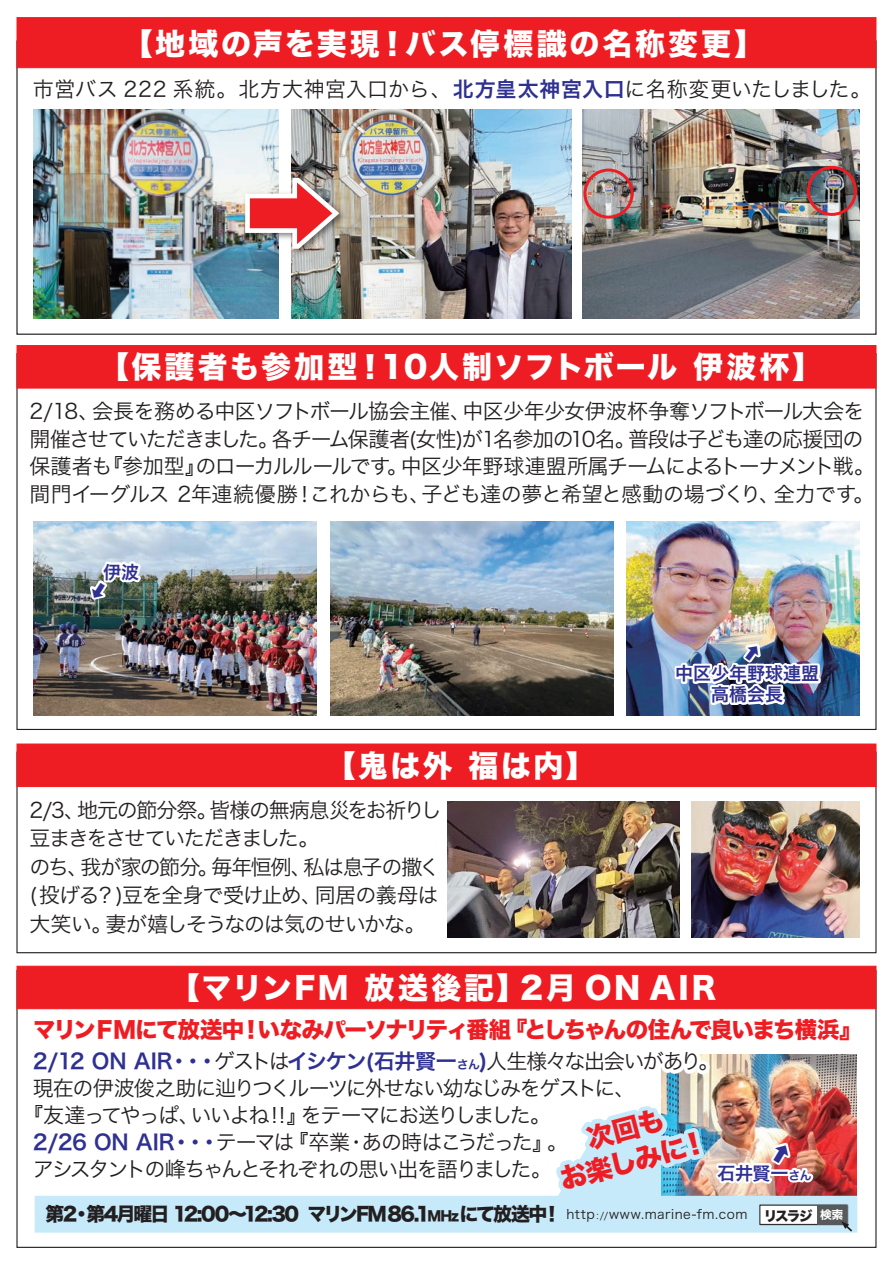
<style>
.page{position:relative;width:893px;height:1263px;background:#fff}
.page>*{position:absolute;margin:0;border:0;box-sizing:border-box;transform-origin:0 0}
.t1{font:90px "Koz Go Pr 6 N";color:#fff}
.t2{font:30px "Hira Kaku Std W8";letter-spacing:.09em;color:#fff}
.t3{font:30px "Hira Kaku Std W8";letter-spacing:.065em;color:#fff}
.t4{font:27px/32.4px "Hira Kaku Std W8";color:#ee1d23;text-align:center}
.t5{font:22.5px "Hira Kaku Std W8";letter-spacing:-.07em;color:#ee1d23}
.t6{font:21px/28.5px "Hira Kaku Pro N W3";letter-spacing:-.065em;color:#231f20}
.t7{font:21px "Hira Kaku Pro N W3";letter-spacing:-.085em;color:#231f20}
.t8{font:21px "Hira Kaku Pro N W6";letter-spacing:-.025em;color:#2e3092}
.t9{font:21px "Hira Kaku Pro W3";letter-spacing:.015em;color:#231f20}
.t10{font:18.9px "Hira Kaku Std W8";letter-spacing:-.095em;color:#231f20}
.t11{font:18px/21px "Hira Kaku Pro N W6";color:#2e3092;text-align:center}
.t12{font:13.05px "Hira Kaku Pro N W3";letter-spacing:.04em;color:#231f20}
.s1{font-family:"Hira Kaku Pro N W6";color:#2e3092}
.s2{font-family:"Koz Go Pr 6 N"}
.s3{font-family:"Hira Kaku Pro N W3";color:#231f20}
.s4{font-size:12px}
.s5{font-size:9.45px}
.s6{font-family:"Hira Kaku Std N W8";font-size:13.5px}
.s7{font-family:"mplus 2 c bold";font-size:11.85px;color:#fff}
.s8{font-size:13.5px}
</style>
<div class="page">
<div style="left:17px;top:966px;width:859px;height:43px;background:#ee1d23;border:1px solid #ee1d23"></div>
<img style="left:33px;top:109px;width:245px;height:197px">
<img style="left:292px;top:109px;width:279px;height:197px">
<img style="left:583px;top:109px;width:276px;height:210px">
<div style="left:17px;top:17px;width:859px;height:51px;background:#ee1d23;border:1px solid #ee1d23"></div>
<img style="left:235px;top:158px;width:113px;height:136px">
<img style="left:240px;top:173px;width:107px;height:80px">
<div style="left:17px;top:345px;width:859px;height:43px;background:#ee1d23"></div>
<div style="left:17px;top:744px;width:859px;height:43px;background:#ee1d23"></div>
<div style="left:583px;top:169px;width:51px;height:50px;border:3px solid #ee1d23;border-radius:50%"></div>
<div style="left:807px;top:166px;width:50px;height:50px;border:3px solid #ee1d23;border-radius:50%"></div>
<img style="left:16px;top:306px;width:841px;height:942px">
<h2 class="t2" style="left:123px;top:27px;width:643px">【地域の声を実現！バス停標識の名称変更】</h2>
<p class="t9" style="left:33px;top:70px;width:840px">市営バス 222 系統。北方大神宮入口から、<span class="s1">北方皇太神宮入口</span>に名称変更いたしました。</p>
<h1 class="t1" style="left:245px;top:164px;width:92px">➡</h1>
<h2 class="t3" style="left:99px;top:350px;width:724px">【保護者も参加型！10人制ソフトボール 伊波杯】</h2>
<p class="t6" style="left:30px;top:396px;width:847px;line-height:27.5px">2/18、会長を務める中区ソフトボール協会主催、中区少年少女伊波杯争奪ソフトボール大会を開催させていただきました。各チーム保護者(女性)が1名参加の10名。普段は子ども達の応援団の保護者も『参加型』のローカルルールです。中区少年野球連盟所属チームによるトーナメント戦。間門イーグルス 2年連続優勝<span class="s2">！</span>これからも、子ども達の夢と希望と感動の場づくり、全力です。</p>
<p class="t11" style="left:103px;top:561px;width:37px">伊波</p>
<h2 class="t2" style="left:326px;top:749px;width:271px">【鬼は外 福は内】</h2>
<p class="t6" style="left:30px;top:794px;width:414px">2/3、地元の節分祭。皆様の無病息災をお祈りし豆まきをさせていただきました。<br>のち、我が家の節分。毎年恒例、私は息子の撒く(投げる？)豆を全身で受け止め、同居の義母は大笑い。妻が嬉しそうなのは気のせいかな。</p>
<p class="t11" style="left:675px;top:662px;width:145px">中区少年野球連盟高橋会長</p>
<h2 class="t2" style="left:170px;top:971px;width:548px">【マリンFM 放送後記】2月 ON AIR</h2>
<p class="t5" style="left:33px;top:1017px;width:830px">マリンＦＭにて放送中！いなみパーソナリティ番組『としちゃんの住んで良いまち横浜』</p>
<p class="t8" style="left:33px;top:1042px;width:688px">2/12 ON AIR・・・<span class="s3">ゲストは</span>イシケン(石井賢一<span class="s4">さん</span>)<span class="s3">人生様々な出会いがあり。</span></p>
<p class="t6" style="left:33px;top:1073px;width:604px">現在の伊波俊之助に辿りつくルーツに外せない幼なじみをゲストに、</p>
<p class="t6" style="left:22px;top:1100px;width:530px">『友達ってやっぱ、いいよね‼』をテーマにお送りしました。</p>
<p class="t7" style="left:33px;top:1124px;width:537px"><span class="s1">2/26 ON AIR・・・</span>テーマは『卒業・あの時はこうだった』。</p>
<p class="t7" style="left:33px;top:1151px;width:521px">アシスタントの峰ちゃんとそれぞれの思い出を語りました。</p>
<p class="t6" style="left:22px;top:1073px;width:652px;line-height:27px;text-indent:10px">そもそもの伊波俊之助に辿りつくルーツに外せない幼なじみをゲストに、「</p>
<p class="t6" style="left:286px;top:1100px;width:22px">」</p>
<p class="t4" style="left:548px;top:1133px;width:153px;rotate:-15deg">次回も<br>お楽しみに！</p>
<p class="t12" style="left:566px;top:1202px;width:278px">http<span class="s5">://</span>www.marine-fm.com <span class="s6">リスラジ</span> <span class="s7">検索</span></p>
<p class="t11" style="left:717px;top:1162px;width:96px">石井賢一<span class="s4">さん</span></p>
<p class="t10" style="left:46px;top:1203px;width:517px">第2・第4月曜日 12:00～12:30 マリンFM86.1<span class="s8">MHz</span>にて放送中！</p>
</div>
